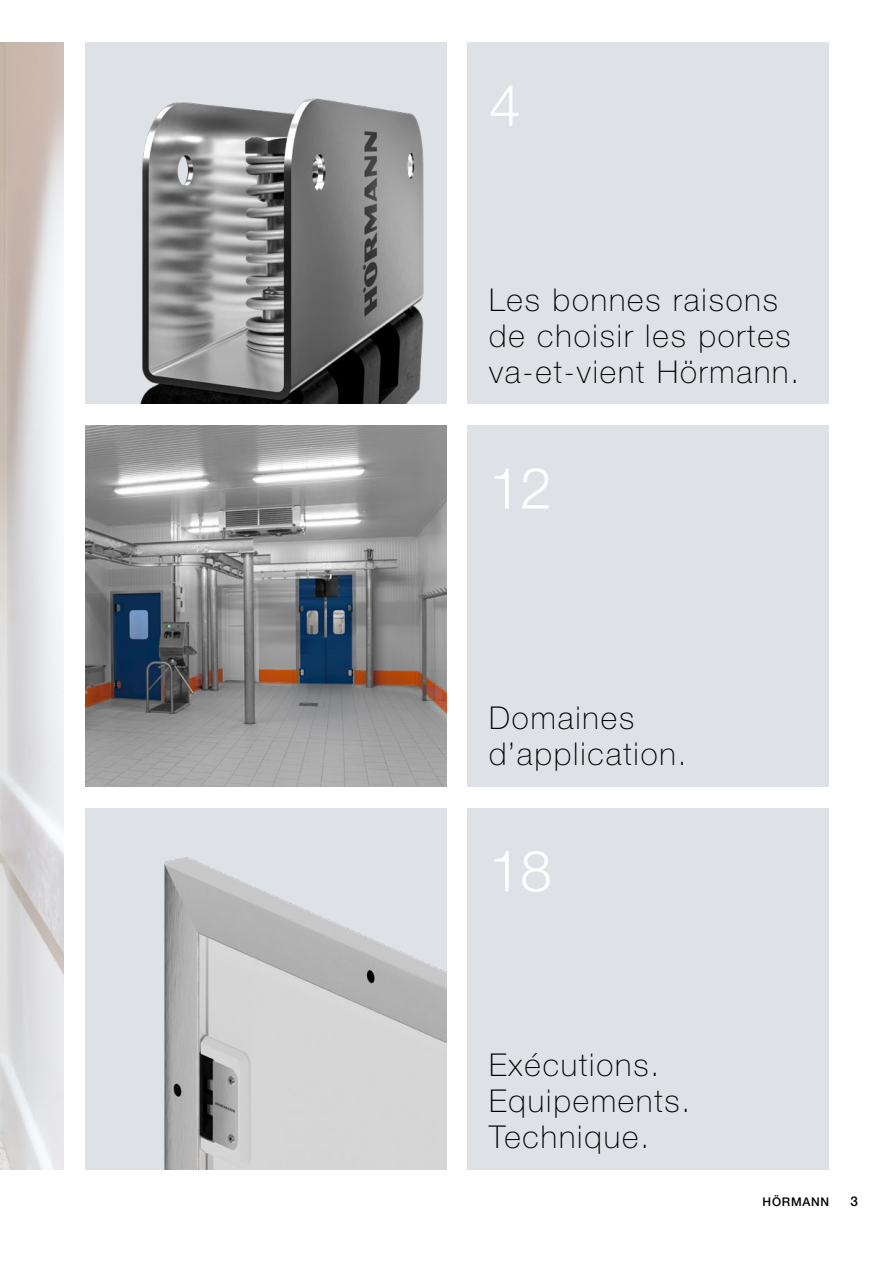
<style>
.page{position:relative;width:893px;height:1263px;background:#fff}
.page>*{position:absolute;margin:0;border:0;box-sizing:border-box;transform-origin:0 0}
.t1{font:300 57px "Hoermann Helvetica Neue";color:#fff}
.t2{font:100 31.5px/36px "Hoermann Helvetica Neue";letter-spacing:.06em;color:#000}
.t3{font:500 13.5px "Hoermann Helvetica Neue";color:#000}
.t4{font:500 12px "Hoermann Helvetica Neue";letter-spacing:.06em;color:#000}
</style>
<div class="page">
<div style="left:468px;top:808px;width:361px;height:361px;background:#dee2e6"></div>
<div style="left:468px;top:43px;width:361px;height:361px;background:#dee2e6"></div>
<div style="left:468px;top:425px;width:361px;height:362px;background:#dee2e6"></div>
<img style="left:85px;top:43px;width:361px;height:361px">
<img style="left:85px;top:425px;width:361px;height:362px">
<div style="left:85px;top:808px;width:361px;height:361px;background:#dee2e6"></div>
<img style="left:164px;top:857px;width:282px;height:312px">
<img style="left:0;top:43px;width:64px;height:1126px">
<h1 class="t1" style="left:489px;top:65px;width:33px">4</h1>
<p class="t2" style="left:489px;top:279px;width:312px">Les bonnes raisons de choisir les portes va-et-vient Hörmann.</p>
<h1 class="t1" style="left:489px;top:448px;width:64px">12</h1>
<p class="t2" style="left:489px;top:698px;width:199px">Domaines d’application.</p>
<h1 class="t1" style="left:489px;top:831px;width:64px">18</h1>
<p class="t2" style="left:489px;top:1045px;width:203px">Exécutions.<br>Equipements.<br>Technique.</p>
<p class="t4" style="left:763px;top:1193px;width:68px">HÖRMANN</p>
<p class="t3" style="left:850px;top:1192px;width:9px">3</p>
</div>
